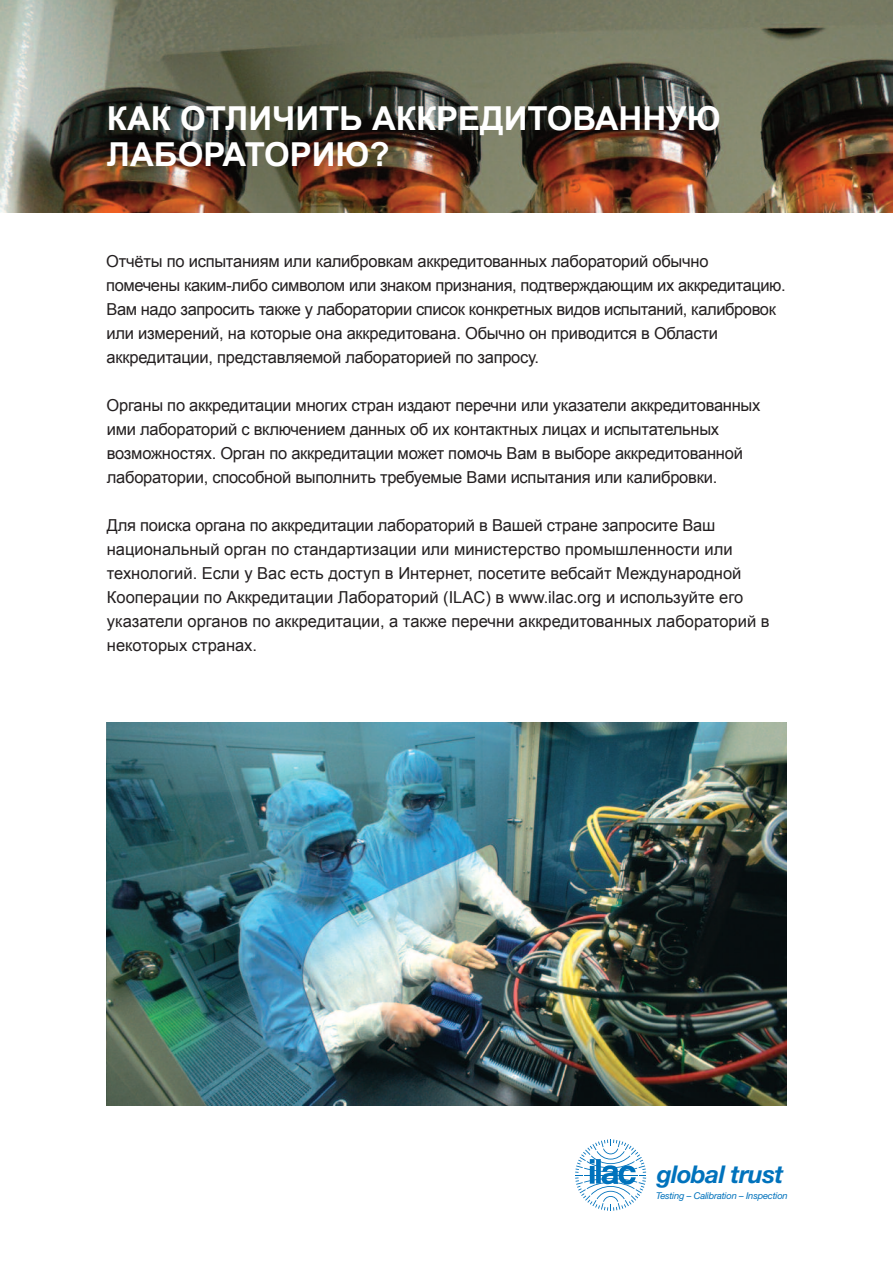
<style>
.page{position:relative;width:893px;height:1263px;background:#fff}
.page>*{position:absolute;margin:0;border:0;box-sizing:border-box;transform-origin:0 0}
.t1{font:700 33px/36px "Arial";color:#fff}
.t2{font:italic 700 24.45px "Helvetica Neue";letter-spacing:-.025em;color:#0072bc}
.t3{font:16.5px/24px "Arial";letter-spacing:-.015em;color:#231f20}
.t4{font:italic 9.3px "Helvetica Neue";letter-spacing:-.02em;color:#0072bc}
</style>
<div class="page">
<img style="left:0;top:0;width:893px;height:213px">
<svg style="left:575px;top:1139px;width:71px;height:72px"></svg>
<img style="left:106px;top:723px;width:681px;height:383px">
<h1 class="t1" style="left:107px;top:101px;width:615px">КАК ОТЛИЧИТЬ АККРЕДИТОВАННУЮ<br>ЛАБОРАТОРИЮ?</h1>
<p class="t3" style="left:106px;top:249px;width:681px">Отчёты по испытаниям или калибровкам аккредитованных лабораторий обычно помечены каким-либо символом или знаком признания, подтверждающим их аккредитацию.<br>Вам надо запросить также у лаборатории список конкретных видов испытаний, калибровок или измерений, на которые она аккредитована. Обычно он приводится в Области аккредитации, представляемой лабораторией по запросу.</p>
<p class="t3" style="left:107px;top:393px;width:655px">Органы по аккредитации многих стран издают перечни или указатели аккредитованных ими лабораторий с включением данных об их контактных лицах и испытательных возможностях. Орган по аккредитации может помочь Вам в выборе аккредитованной лаборатории, способной выполнить требуемые Вами испытания или калибровки.</p>
<p class="t3" style="left:107px;top:513px;width:664px">Для поиска органа по аккредитации лабораторий в Вашей стране запросите Ваш национальный орган по стандартизации или министерство промышленности или технологий. Если у Вас есть доступ в Интернет, посетите вебсайт Международной Кооперации по Аккредитации Лабораторий (ILAC) в www.ilac.org и используйте его указатели органов по аккредитации, а также перечни аккредитованных лабораторий в некоторых странах.</p>
<h2 class="t2" style="left:657px;top:1166px;width:128px">global trust</h2>
<p class="t4" style="left:656px;top:1193px;width:133px">Testing – Calibration – Inspection</p>
</div>
